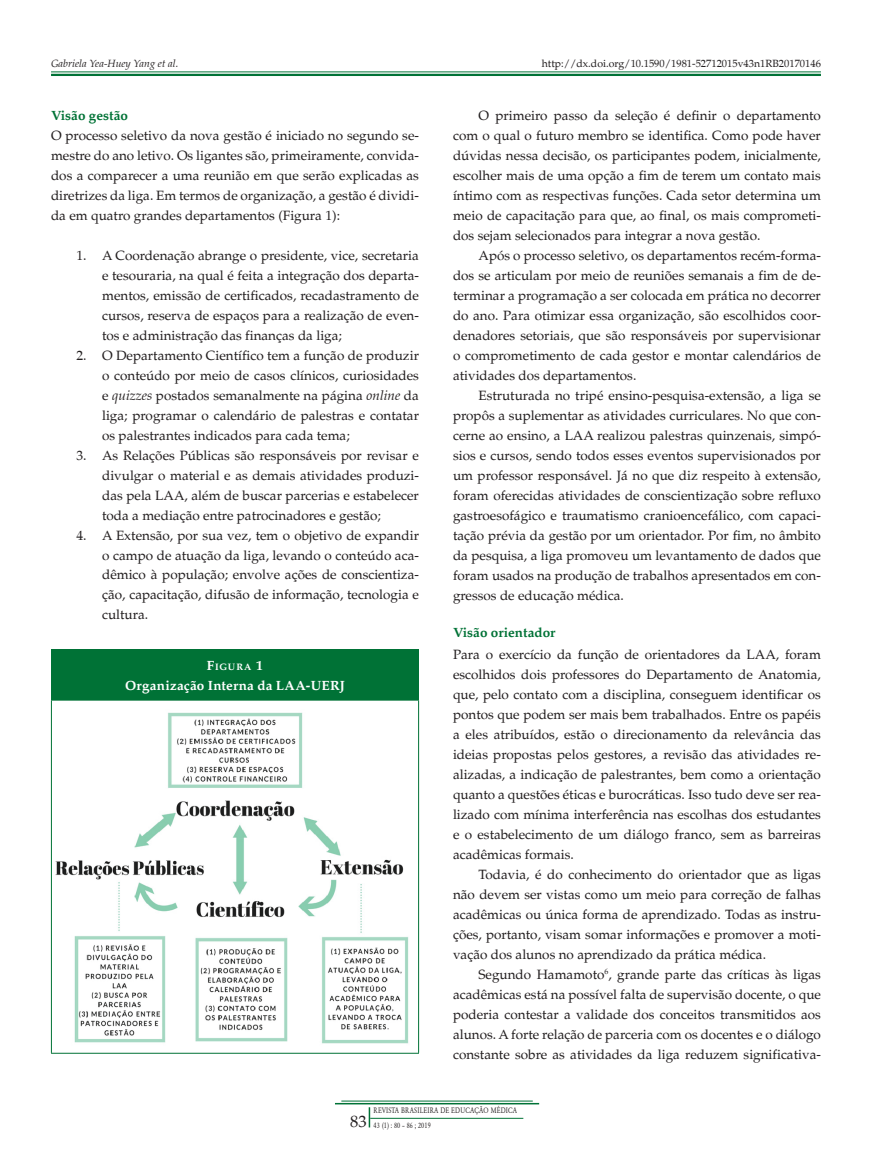
<style>
.page{position:relative;width:872px;height:1170px;background:#fff}
.page>*{position:absolute;margin:0;border:0;box-sizing:border-box;transform-origin:0 0}
.Body_text{font:13.5px/20px "Palton Roman";color:#231f20;text-align:justify}
.Left{font:13.5px/20px "Palton Roman";color:#231f20;text-align:justify}
.O_White{font:700 13.5px "Palton";letter-spacing:.015em;color:#fff}
.t1{font:700 13.5px "Palton";color:#007236}
.t2{font:10.5px "Palton Roman";color:#231f20}
.t3{font:italic 10.5px "Palton";color:#231f20}
.O_White-2{font:700 9.45px "Palton";letter-spacing:.085em;color:#fff}
.t4{font:8.25px/15px "Garamond";letter-spacing:.03em;color:#231f20;scale:.8 1}
.s1{font-family:"Palton";font-style:italic}
.s2{font-size:13.5px}
.s3{font-family:"Palton Roman";font-size:16.5px}
</style>
<div class="page">
<hr style="left:370px;top:1117px;width:153px;height:1px;background:#007236">
<svg style="left:369px;top:1107px;width:1px;height:20px"></svg>
<hr style="left:341px;top:1100px;width:192px;height:1px;background:#007236">
<hr style="left:335px;top:1102px;width:204px;height:2px;background:#007236">
<hr style="left:51px;top:71px;width:770px;height:1px;background:#007236">
<hr style="left:51px;top:74px;width:770px;height:2px;background:#007236">
<div style="left:51px;top:649px;width:367px;height:51px;background:#007236"></div>
<hr style="left:51px;top:699px;width:368px;height:1px;background:#007236">
<hr style="left:51px;top:700px;width:1px;height:352px;background:#007236">
<hr style="left:418px;top:700px;width:1px;height:352px;background:#007236">
<hr style="left:51px;top:1052px;width:368px;height:1px;background:#007236">
<img style="left:55px;top:712px;width:354px;height:332px">
<p class="t3" style="left:51px;top:58px;width:129px">Gabriela Yea-Huey Yang et al.</p>
<p class="t2" style="left:542px;top:57px;width:281px">http://dx.doi.org/10.1590/1981-52712015v43n1RB20170146</p>
<p class="t1" style="left:51px;top:108px;width:78px">Visão gestão</p>
<p class="Left" style="left:51px;top:126px;width:369px">O processo seletivo da nova gestão é iniciado no segundo se&shy;mestre do ano letivo. Os ligantes são, primeiramente, convida&shy;dos a comparecer a uma reunião em que serão explicadas as diretrizes da liga. Em termos de organização, a gestão é dividi&shy;da em quatro grandes departamentos (Figura 1):</p>
<p class="Body_text" style="left:102px;top:246px;width:318px;text-indent:-26px">1. A Coordenação abrange o presidente, vice, secretaria e tesouraria, na qual é feita a integração dos departa&shy;mentos, emissão de certificados, recadastramento de cursos, reserva de espaços para a realização de even&shy;tos e administração das finanças da liga;</p>
<p class="Body_text" style="left:102px;top:345px;width:318px;text-indent:-26px">2. O Departamento Científico tem a função de produzir o conteúdo por meio de casos clínicos, curiosidades e <span class="s1">quizzes</span> postados semanalmente na página <span class="s1">online</span> da liga; programar o calendário de palestras e contatar os palestrantes indicados para cada tema;</p>
<p class="Body_text" style="left:102px;top:445px;width:318px;text-indent:-26px">3. As Relações Públicas são responsáveis por revisar e divulgar o material e as demais atividades produzi&shy;das pela LAA, além de buscar parcerias e estabelecer toda a mediação entre patrocinadores e gestão;</p>
<p class="Body_text" style="left:102px;top:525px;width:318px;text-indent:-26px">4. A Extensão, por sua vez, tem o objetivo de expandir o campo de atuação da liga, levando o conteúdo aca&shy;dêmico à população; envolve ações de conscientiza&shy;ção, capacitação, difusão de informação, tecnologia e cultura.</p>
<p class="O_White-2" style="left:207px;top:660px;width:58px"><span class="s2">F</span>IGURA <span class="s2">1</span></p>
<p class="O_White" style="left:125px;top:677px;width:221px">Organização Interna da LAA-UERJ</p>
<p class="Body_text" style="left:453px;top:106px;width:369px;text-indent:26px">O primeiro passo da seleção é definir o departamento com o qual o futuro membro se identifica. Como pode haver dúvidas nessa decisão, os participantes podem, inicialmente, escolher mais de uma opção a fim de terem um contato mais íntimo com as respectivas funções. Cada setor determina um meio de capacitação para que, ao final, os mais comprometi&shy;dos sejam selecionados para integrar a nova gestão.</p>
<p class="Body_text" style="left:453px;top:246px;width:369px;text-indent:26px">Após o processo seletivo, os departamentos recém-forma&shy;dos se articulam por meio de reuniões semanais a fim de de&shy;terminar a programação a ser colocada em prática no decorrer do ano. Para otimizar essa organização, são escolhidos coor&shy;denadores setoriais, que são responsáveis por supervisionar o comprometimento de cada gestor e montar calendários de atividades dos departamentos.</p>
<p class="Body_text" style="left:453px;top:385px;width:369px;text-indent:26px">Estruturada no tripé ensino-pesquisa-extensão, a liga se propôs a suplementar as atividades curriculares. No que con&shy;cerne ao ensino, a LAA realizou palestras quinzenais, simpó&shy;sios e cursos, sendo todos esses eventos supervisionados por um professor responsável. Já no que diz respeito à extensão, foram oferecidas atividades de conscientização sobre refluxo gastroesofágico e traumatismo cranioencefálico, com capaci&shy;tação prévia da gestão por um orientador. Por fim, no âmbito da pesquisa, a liga promoveu um levantamento de dados que foram usados na produção de trabalhos apresentados em con&shy;gressos de educação médica.</p>
<p class="t1" style="left:453px;top:624px;width:104px">Visão orientador</p>
<p class="Left" style="left:453px;top:645px;width:369px">Para o exercício da função de orientadores da LAA, foram escolhidos dois professores do Departamento de Anatomia, que, pelo contato com a disciplina, conseguem identificar os pontos que podem ser mais bem trabalhados. Entre os papéis a eles atribuídos, estão o direcionamento da relevância das ideias propostas pelos gestores, a revisão das atividades re&shy;alizadas, a indicação de palestrantes, bem como a orientação quanto a questões éticas e burocráticas. Isso tudo deve ser rea&shy;lizado com mínima interferência nas escolhas dos estudantes e o estabelecimento de um diálogo franco, sem as barreiras acadêmicas formais.</p>
<p class="Body_text" style="left:453px;top:864px;width:369px;text-indent:26px">Todavia, é do conhecimento do orientador que as ligas não devem ser vistas como um meio para correção de falhas acadêmicas ou única forma de aprendizado. Todas as instru&shy;ções, portanto, visam somar informações e promover a moti&shy;vação dos alunos no aprendizado da prática médica.</p>
<p class="Body_text" style="left:453px;top:964px;width:369px;text-indent:26px">Segundo Hamamoto<sup>6</sup>, grande parte das críticas às ligas acadêmicas está na possível falta de supervisão docente, o que poderia contestar a validade dos conceitos transmitidos aos alunos. A forte relação de parceria com os docentes e o diálogo constante sobre as atividades da liga reduzem significativa-</p>
<p class="t4" style="left:350px;top:1102px;width:210px;text-indent:24px">REVISTA BRASILEIRA DE EDUCAÇÃO MÉDICA<br><span class="s3">83</span> 43 (1) : 80 – 86 ; 2019</p>
</div>
